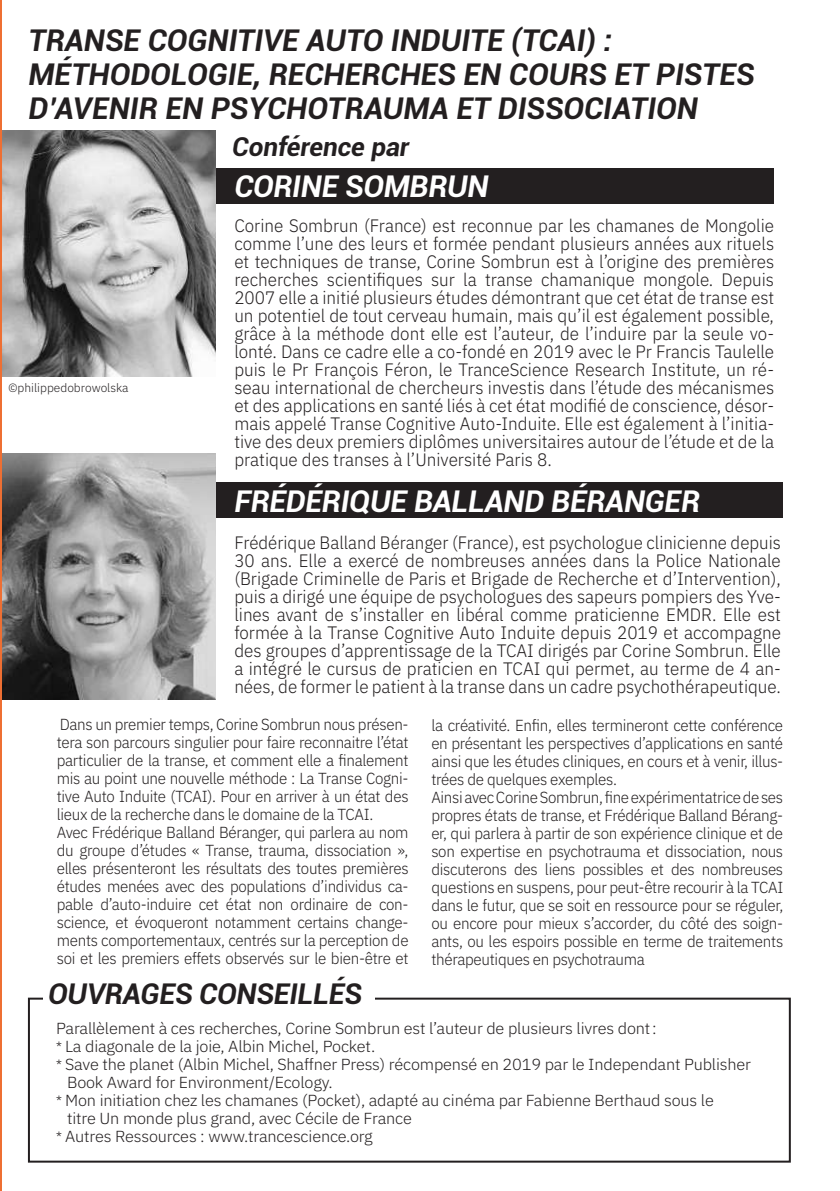
<style>
.page{position:relative;width:840px;height:1191px;background:#fff}
.page>*{position:absolute;margin:0;border:0;box-sizing:border-box;transform-origin:0 0}
.t1{font:italic 700 30px/34px "Roboto";color:#231f20}
.t2{font:italic 700 30px "Roboto";letter-spacing:-.01em;color:#fff}
.t3{font:italic 700 28.6px "Roboto";letter-spacing:-.01em;color:#231f20}
.t4{font:italic 700 26px "Roboto";color:#231f20}
.t5{font:300 18px/18px "IBM Plex Sans";color:#231f20;text-align:justify;scale:.95 1}
.t6{font:300 18px/18px "IBM Plex Sans";color:#231f20;text-align:justify;scale:.94 1}
.t7{font:300 16px/18px "IBM Plex Sans";letter-spacing:-.02em;color:#231f20;scale:.95 1}
.t8{font:300 16px "IBM Plex Sans";letter-spacing:-.02em;color:#231f20}
.t9{font:300 12px "IBM Plex Sans";color:#231f20}
.s1{font-size:14px}
</style>
<div class="page">
<div style="left:177px;top:168px;width:596px;height:36px;background:#231f20"></div>
<div style="left:177px;top:482px;width:605px;height:36px;background:#231f20"></div>
<img style="left:2px;top:131px;width:214px;height:245px">
<img style="left:2px;top:454px;width:214px;height:245px">
<div style="left:28px;top:997px;width:762px;height:165px;border:2px solid #231f20"></div>
<div style="left:43px;top:954px;width:331px;height:71px;background:#fff"></div>
<hr style="left:0;top:0;width:2px;height:1191px;background:#ee6f33">
<h1 class="t1" style="left:28px;top:22px;width:727px">TRANSE COGNITIVE AUTO INDUITE (TCAI) :<br>MÉTHODOLOGIE, RECHERCHES EN COURS ET PISTES<br>D’AVENIR EN PSYCHOTRAUMA ET DISSOCIATION</h1>
<h3 class="t4" style="left:232px;top:128px;width:178px">Conférence par</h3>
<p class="t9" style="left:9px;top:379px;width:121px">©philippedobrowolska</p>
<h1 class="t2" style="left:234px;top:165px;width:256px">CORINE SOMBRUN</h1>
<p class="t5" style="left:234px;top:215px;width:569px">Corine Sombrun (France) est reconnue par les chamanes de Mongolie comme l’une des leurs et formée pendant plusieurs années aux rituels et techniques de transe, Corine Sombrun est à l’origine des premières recherches scientifiques sur la transe chamanique mongole. Depuis 2007 elle a initié plusieurs études démontrant que cet état de transe est un potentiel de tout cerveau humain, mais qu’il est également possible, grâce à la méthode dont elle est l’auteur, de l’induire par la seule vo&shy;lonté. Dans ce cadre elle a co-fondé en 2019 avec le Pr Francis Taulelle puis le Pr François Féron, le TranceScience Research Institute, un ré&shy;seau international de chercheurs investis dans l’étude des mécanismes et des applications en santé liés à cet état modifié de conscience, désor&shy;mais appelé Transe Cognitive Auto-Induite. Elle est également à l’initia&shy;tive des deux premiers diplômes universitaires autour de l’étude et de la pratique des transes à l’Université Paris 8.</p>
<h1 class="t2" style="left:234px;top:480px;width:467px">FRÉDÉRIQUE BALLAND BÉRANGER</h1>
<p class="t6" style="left:234px;top:532px;width:582px">Frédérique Balland Béranger (France), est psychologue clinicienne depuis 30 ans. Elle a exercé de nombreuses années dans la Police Nationale (Brigade Criminelle de Paris et Brigade de Recherche et d’Intervention), puis a dirigé une équipe de psychologues des sapeurs pompiers des Yve&shy;lines avant de s’installer en libéral comme praticienne EMDR. Elle est formée à la Transe Cognitive Auto Induite depuis 2019 et accompagne des groupes d’apprentissage de la TCAI dirigés par Corine Sombrun. Elle a intégré le cursus de praticien en TCAI qui permet, au terme de 4 an&shy;nées, de former le patient à la transe dans un cadre psychothérapeutique.</p>
<p class="t7" style="left:57px;top:714px;width:372px">Dans un premier temps, Corine Sombrun nous présen&shy;tera son parcours singulier pour faire reconnaitre l’état particulier de la transe, et comment elle a finalement mis au point une nouvelle méthode : La Transe Cogni&shy;tive Auto Induite (TCAI). Pour en arriver à un état des lieux de la recherche dans le domaine de la TCAI.<br>Avec Frédérique Balland Béranger, qui parlera au nom du groupe d’études « Transe, trauma, dissociation », elles présenteront les résultats des toutes premières études menées avec des populations d’individus ca&shy;pable d’auto-induire cet état non ordinaire de con&shy;science, et évoqueront notamment certains change&shy;ments comportementaux, centrés sur la perception de soi et les premiers effets observés sur le bien-être et</p>
<p class="t7" style="left:431px;top:715px;width:372px">la créativité. Enfin, elles termineront cette conférence en présentant les perspectives d’applications en santé ainsi que les études cliniques, en cours et à venir, illus&shy;trées de quelques exemples.<br>Ainsi avec Corine Sombrun, fine expérimentatrice de ses propres états de transe, et Frédérique Balland Bérang&shy;er, qui parlera à partir de son expérience clinique et de son expertise en psychotrauma et dissociation, nous discuterons des liens possibles et des nombreuses questions en suspens, pour peut-être recourir à la TCAI dans le futur, que se soit en ressource pour se réguler, ou encore pour mieux s’accorder, du côté des soign&shy;ants, ou les espoirs possible en terme de traitements thérapeutiques en psychotrauma</p>
<h2 class="t3" style="left:48px;top:974px;width:315px">OUVRAGES CONSEILLÉS</h2>
<p class="t8" style="left:56px;top:1016px;width:601px">Parallèlement à ces recherches, Corine Sombrun est l’auteur de plusieurs livres dont:</p>
<p class="t8" style="left:56px;top:1034px;width:320px"><span class="s1">*</span> La diagonale de la joie, Albin Michel, Pocket.</p>
<p class="t8" style="left:56px;top:1052px;width:696px"><span class="s1">*</span> Save the planet (Albin Michel, Shaffner Press) récompensé en 2019 par le Independant Publisher</p>
<p class="t8" style="left:67px;top:1070px;width:267px">Book Award for Environment/Ecology.</p>
<p class="t8" style="left:56px;top:1088px;width:659px"><span class="s1">*</span> Mon initiation chez les chamanes (Pocket), adapté au cinéma par Fabienne Berthaud sous le</p>
<p class="t8" style="left:67px;top:1106px;width:346px">titre Un monde plus grand, avec Cécile de France</p>
<p class="t8" style="left:56px;top:1124px;width:318px"><span class="s1">*</span> Autres Ressources : www.trancescience.org</p>
</div>
